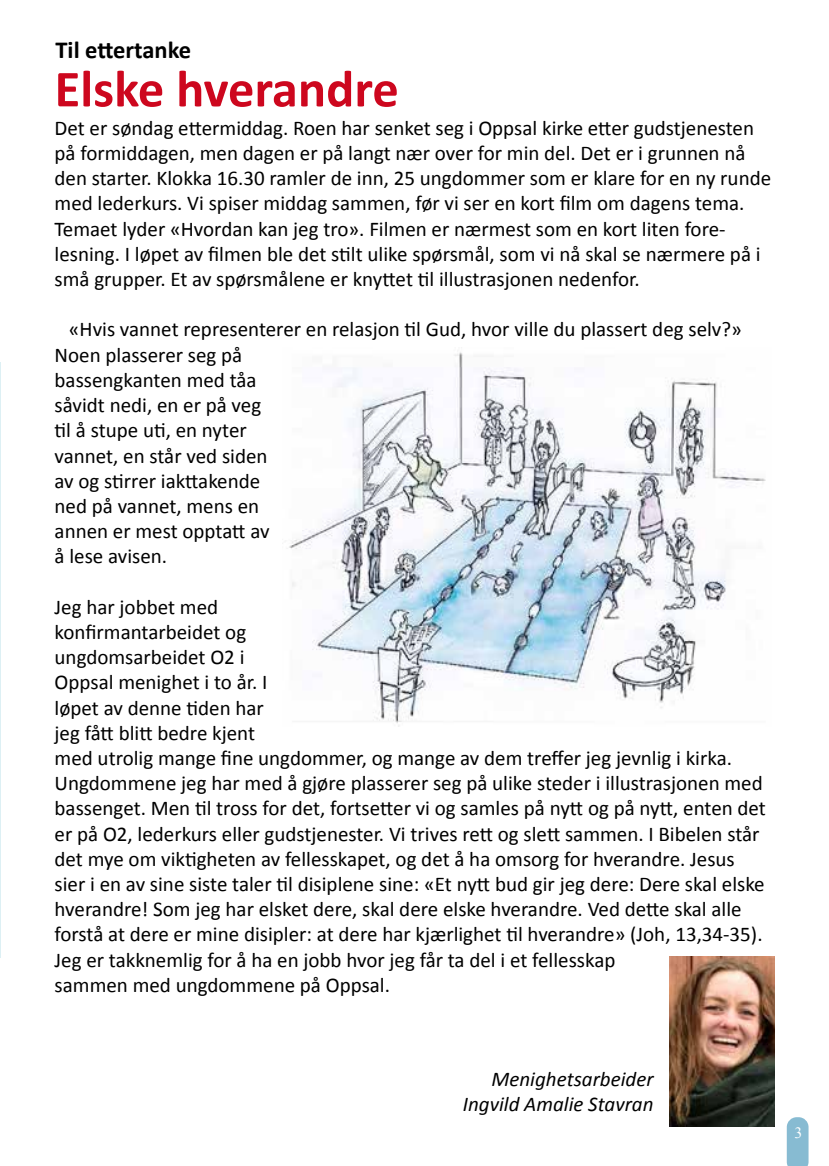
<style>
.page{position:relative;width:829px;height:1166px;background:#fff}
.page>*{position:absolute;margin:0;border:0;box-sizing:border-box;transform-origin:0 0}
.t1{font:700 52.5px "Calibri";color:#cd071e}
.t2{font:700 24.5px "Calibri";color:#000}
.t3{font:21px/25.2px "Calibri";color:#000}
.t4{font:italic 21px/25.2px "Calibri";color:#000;text-align:right}
.t5{font:15.75px "Times New Roman";color:#fff}
</style>
<div class="page">
<svg style="left:786px;top:1117px;width:22px;height:49px"></svg>
<hr style="left:0;top:362px;width:1px;height:595px;background:#ddf0f4">
<img style="left:669px;top:957px;width:105px;height:169px">
<img style="left:289px;top:352px;width:477px;height:374px">
<p class="t2" style="left:55px;top:35px;width:137px">Til ettertanke</p>
<h1 class="t1" style="left:55px;top:56px;width:345px">Elske hverandre</h1>
<p class="t3" style="left:55px;top:114px;width:718px">Det er søndag ettermiddag. Roen har senket seg i Oppsal kirke etter gudstjenesten på formiddagen, men dagen er på langt nær over for min del. Det er i grunnen nå den starter. Klokka 16.30 ramler de inn, 25 ungdommer som er klare for en ny runde med lederkurs. Vi spiser middag sammen, før vi ser en kort film om dagens tema.<br>Temaet lyder «Hvordan kan jeg tro». Filmen er nærmest som en kort liten fore&shy;lesning. I løpet av filmen ble det stilt ulike spørsmål, som vi nå skal se nærmere på i små grupper. Et av spørsmålene er knyttet til illustrasjonen nedenfor.</p>
<p class="t3" style="left:55px;top:316px;width:688px;text-indent:14px">«Hvis vannet representerer en relasjon til Gud, hvor ville du plassert deg selv?»<br>Noen plasserer seg på<br>bassengkanten med tåa<br>såvidt nedi, en er på veg<br>til å stupe uti, en nyter<br>vannet, en står ved siden<br>av og stirrer iakttakende<br>ned på vannet, mens en<br>annen er mest opptatt av<br>å lese avisen.</p>
<p class="t3" style="left:55px;top:593px;width:712px">Jeg har jobbet med<br>konfirmantarbeidet og<br>ungdomsarbeidet O2 i<br>Oppsal menighet i to år. I<br>løpet av denne tiden har<br>jeg fått blitt bedre kjent<br>med utrolig mange fine ungdommer, og mange av dem treffer jeg jevnlig i kirka.<br>Ungdommene jeg har med å gjøre plasserer seg på ulike steder i illustrasjonen med bassenget. Men til tross for det, fortsetter vi og samles på nytt og på nytt, enten det er på O2, lederkurs eller gudstjenester. Vi trives rett og slett sammen. I Bibelen står det mye om viktigheten av fellesskapet, og det å ha omsorg for hverandre. Jesus sier i en av sine siste taler til disiplene sine: «Et nytt bud gir jeg dere: Dere skal elske hverandre! Som jeg har elsket dere, skal dere elske hverandre. Ved dette skal alle forstå at dere er mine disipler: at dere har kjærlighet til hverandre» (Joh, 13,34-35).<br>Jeg er takknemlig for å ha en jobb hvor jeg får ta del i et fellesskap<br>sammen med ungdommene på Oppsal.</p>
<p class="t4" style="left:463px;top:1065px;width:192px">Menighetsarbeider<br>Ingvild Amalie Stavran</p>
<p class="t5" style="left:794px;top:1121px;width:9px">3</p>
</div>
